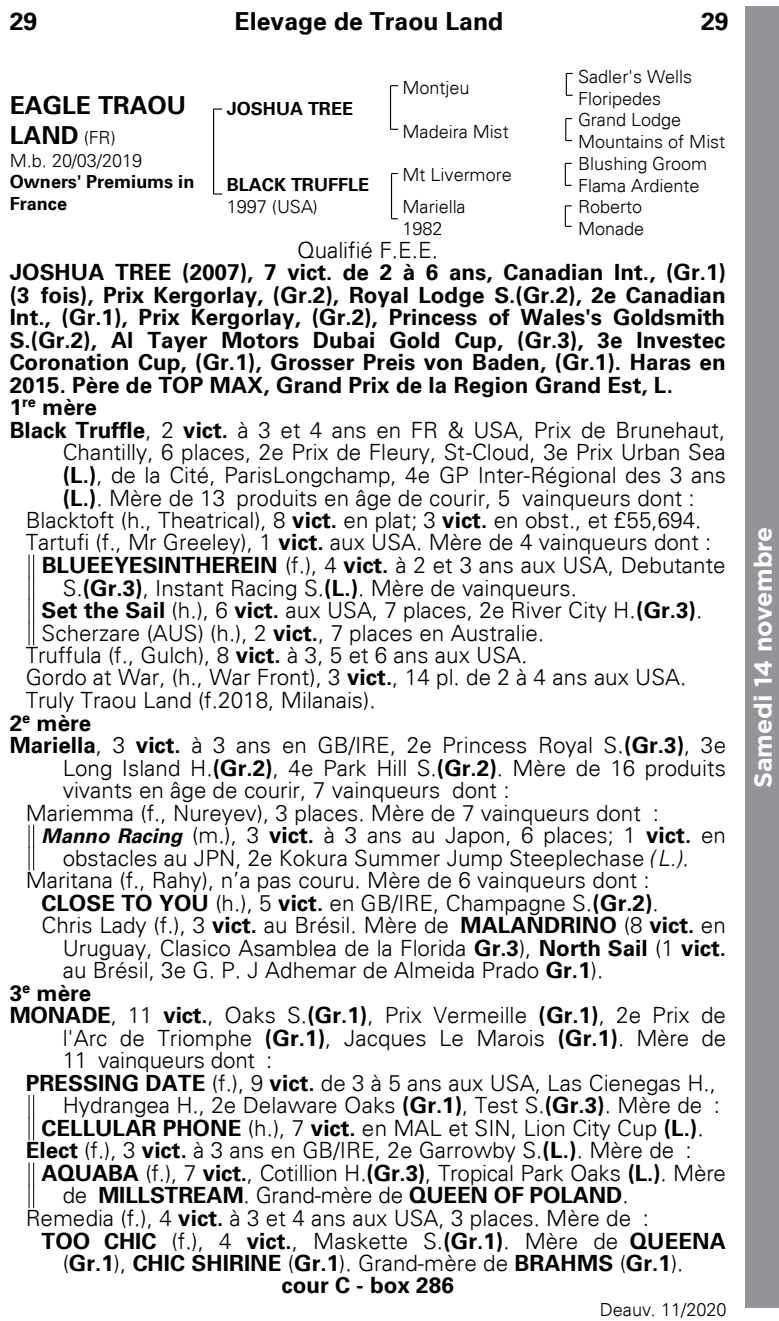
<style>
.page{position:relative;width:779px;height:1321px;background:#fff}
.page>*{position:absolute;margin:0;border:0;box-sizing:border-box;transform-origin:0 0}
.t1{font:700 24.75px/29.5px "Univers 65";color:#000}
.t2{font:700 24.75px "Gotham";color:#fff}
.t3{font:300 22.5px "Univers 45";color:#000}
.t4{font:700 22.5px/22.5px "Univers 65";color:#000}
.t5{font:300 18px/21.8px "Univers 45";letter-spacing:-.005em;color:#000}
.t6{font:700 18px/21.4px "Univers 65";color:#000}
.s1{font-family:"Univers 45";font-weight:300;font-size:18px}
.s2{font-family:"Univers 65";font-weight:700}
.s3{font-family:"Univers 65";font-weight:700;font-style:italic;font-size:20.25px}
.s4{font-family:"Univers 45";font-weight:300}
</style>
<div class="page">
<div style="left:745px;top:6px;width:33px;height:1301px;background:#939598"></div>
<svg style="left:29px;top:555px;width:5px;height:89px"></svg>
<svg style="left:29px;top:825px;width:5px;height:44px"></svg>
<svg style="left:29px;top:1095px;width:5px;height:44px"></svg>
<svg style="left:29px;top:1162px;width:5px;height:45px"></svg>
<svg style="left:213px;top:108px;width:9px;height:2px"></svg>
<hr style="left:213px;top:109px;width:1px;height:85px;background:#000">
<hr style="left:390px;top:86px;width:1px;height:43px;background:#000">
<hr style="left:391px;top:173px;width:1px;height:46px;background:#000">
<svg style="left:564px;top:205px;width:7px;height:22px"></svg>
<svg style="left:565px;top:118px;width:6px;height:23px"></svg>
<svg style="left:564px;top:163px;width:7px;height:23px"></svg>
<svg style="left:565px;top:73px;width:7px;height:23px"></svg>
<p class="t1" style="left:10px;top:7px;width:29px">29</p>
<p class="t1" style="left:234px;top:7px;width:270px">Elevage de Traou Land</p>
<p class="t1" style="left:700px;top:7px;width:29px">29</p>
<p class="t5" style="left:402px;top:77px;width:69px">Montjeu</p>
<p class="t5" style="left:577px;top:66px;width:116px">Sadler's Wells<br>Floripedes</p>
<p class="t5" style="left:402px;top:120px;width:108px">Madeira Mist</p>
<p class="t5" style="left:577px;top:109px;width:149px">Grand Lodge<br>Mountains of Mist</p>
<p class="t1" style="left:10px;top:91px;width:178px">EAGLE TRAOU<br>LAND <span class="s1">(FR)</span></p>
<p class="t5" style="left:10px;top:150px;width:134px">M.b. 20/03/2019</p>
<p class="t6" style="left:10px;top:171px;width:186px">Owners' Premiums in<br>France</p>
<p class="t6" style="left:227px;top:98px;width:128px">JOSHUA TREE</p>
<p class="t5" style="left:402px;top:164px;width:111px">Mt Livermore</p>
<p class="t5" style="left:577px;top:153px;width:131px">Blushing Groom<br>Flama Ardiente</p>
<p class="t5" style="left:402px;top:196px;width:65px">Mariella<br>1982</p>
<p class="t5" style="left:577px;top:196px;width:68px">Roberto<br>Monade</p>
<p class="t3" style="left:297px;top:236px;width:142px">Qualifié F.E.E.</p>
<p class="t4" style="left:10px;top:261px;width:717px">JOSHUA TREE (2007), 7 vict. de 2 à 6 ans, Canadian Int., (Gr.1) (3 fois), Prix Kergorlay, (Gr.2), Royal Lodge S.(Gr.2), 2e Canadian Int., (Gr.1), Prix Kergorlay, (Gr.2), Princess of Wales's Goldsmith S.(Gr.2), Al Tayer Motors Dubai Gold Cup, (Gr.3), 3e Investec Coronation Cup, (Gr.1), Grosser Preis von Baden, (Gr.1). Haras en 2015. Père de TOP MAX, Grand Prix de la Region Grand Est, L.<br>1<sup>re</sup> mère</p>
<p class="t3" style="left:10px;top:416px;width:716px"><span class="s2">Black Truffle</span>, 2 <span class="s2">vict.</span> à 3 et 4 ans en FR &amp; USA, Prix de Brunehaut,</p>
<p class="t3" style="left:63px;top:439px;width:664px">Chantilly, 6 places, 2e Prix de Fleury, St-Cloud, 3e Prix Urban Sea</p>
<p class="t3" style="left:63px;top:461px;width:664px"><span class="s2">(L.)</span>, de la Cité, ParisLongchamp, 4e GP Inter-Régional des 3 ans</p>
<p class="t3" style="left:63px;top:484px;width:633px"><span class="s2">(L.)</span>. Mère de 13 produits en âge de courir, 5 vainqueurs dont :</p>
<p class="t3" style="left:26px;top:506px;width:676px">Blacktoft (h., Theatrical), 8 <span class="s2">vict.</span> en plat; 3 <span class="s2">vict.</span> en obst., et £55,694.</p>
<p class="t3" style="left:26px;top:529px;width:686px">Tartufi (f., Mr Greeley), 1 <span class="s2">vict.</span> aux USA. Mère de 4 vainqueurs dont :</p>
<p class="t3" style="left:42px;top:551px;width:685px"><span class="s2">BLUEEYESINTHEREIN</span> (f.), 4 <span class="s2">vict.</span> à 2 et 3 ans aux USA, Debutante</p>
<p class="t3" style="left:63px;top:574px;width:515px">S.<span class="s2">(Gr.3)</span>, Instant Racing S.<span class="s2">(L.)</span>. Mère de vainqueurs.</p>
<p class="t3" style="left:42px;top:596px;width:662px"><span class="s2">Set the Sail</span> (h.), 6 <span class="s2">vict.</span> aux USA, 7 places, 2e River City H.<span class="s2">(Gr.3)</span>.</p>
<p class="t3" style="left:42px;top:619px;width:504px">Scherzare (AUS) (h.), 2 <span class="s2">vict.</span>, 7 places en Australie.</p>
<p class="t3" style="left:26px;top:641px;width:503px">Truffula (f., Gulch), 8 <span class="s2">vict.</span> à 3, 5 et 6 ans aux USA.</p>
<p class="t3" style="left:26px;top:664px;width:661px">Gordo at War, (h., War Front), 3 <span class="s2">vict.</span>, 14 pl. de 2 à 4 ans aux USA.</p>
<p class="t3" style="left:26px;top:686px;width:351px">Truly Traou Land (f.2018, Milanais).</p>
<p class="t4" style="left:10px;top:711px;width:83px">2<sup>e</sup> mère</p>
<p class="t3" style="left:10px;top:731px;width:717px"><span class="s2">Mariella</span>, 3 <span class="s2">vict.</span> à 3 ans en GB/IRE, 2e Princess Royal S.<span class="s2">(Gr.3)</span>, 3e</p>
<p class="t3" style="left:63px;top:754px;width:664px">Long Island H.<span class="s2">(Gr.2)</span>, 4e Park Hill S.<span class="s2">(Gr.2)</span>. Mère de 16 produits</p>
<p class="t3" style="left:63px;top:776px;width:448px">vivants en âge de courir, 7 vainqueurs dont :</p>
<p class="t3" style="left:26px;top:799px;width:634px">Mariemma (f., Nureyev), 3 places. Mère de 7 vainqueurs dont :</p>
<p class="t3" style="left:42px;top:821px;width:685px"><span class="s3">Manno Racing</span> (m.), 3 <span class="s2">vict.</span> à 3 ans au Japon, 6 places; 1 <span class="s2">vict.</span> en</p>
<p class="t3" style="left:63px;top:844px;width:627px">obstacles au JPN, 2e Kokura Summer Jump Steeplechase (L.).</p>
<p class="t3" style="left:26px;top:866px;width:625px">Maritana (f., Rahy), n’a pas couru. Mère de 6 vainqueurs dont :</p>
<p class="t3" style="left:42px;top:889px;width:618px"><span class="s2">CLOSE TO YOU</span> (h.), 5 <span class="s2">vict.</span> en GB/IRE, Champagne S.<span class="s2">(Gr.2)</span>.</p>
<p class="t3" style="left:42px;top:911px;width:685px">Chris Lady (f.), 3 <span class="s2">vict.</span> au Brésil. Mère de <span class="s2">MALANDRINO</span> (8 <span class="s2">vict.</span> en</p>
<p class="t3" style="left:63px;top:934px;width:664px">Uruguay, Clasico Asamblea de la Florida <span class="s2">Gr.3</span>), <span class="s2">North Sail</span> (1 <span class="s2">vict.</span></p>
<p class="t3" style="left:63px;top:956px;width:542px">au Brésil, 3e G. P. J Adhemar de Almeida Prado <span class="s2">Gr.1</span>).</p>
<p class="t4" style="left:10px;top:981px;width:83px">3<sup>e</sup> mère</p>
<p class="t3" style="left:10px;top:1001px;width:717px"><span class="s2">MONADE</span>, 11 <span class="s2">vict.</span>, Oaks S.<span class="s2">(Gr.1)</span>, Prix Vermeille <span class="s2">(Gr.1)</span>, 2e Prix de</p>
<p class="t3" style="left:63px;top:1024px;width:664px">l'Arc de Triomphe <span class="s2">(Gr.1)</span>, Jacques Le Marois <span class="s2">(Gr.1)</span>. Mère de</p>
<p class="t3" style="left:63px;top:1046px;width:211px">11 vainqueurs dont :</p>
<p class="t3" style="left:26px;top:1069px;width:691px"><span class="s2">PRESSING DATE</span> (f.), 9 <span class="s2">vict.</span> de 3 à 5 ans aux USA, Las Cienegas H.,</p>
<p class="t3" style="left:63px;top:1091px;width:658px">Hydrangea H., 2e Delaware Oaks <span class="s2">(Gr.1)</span>, Test S.<span class="s2">(Gr.3)</span>. Mère de :</p>
<p class="t3" style="left:42px;top:1114px;width:663px"><span class="s2">CELLULAR PHONE</span> (h.), 7 <span class="s2">vict.</span> en MAL et SIN, Lion City Cup <span class="s2">(L.)</span>.</p>
<p class="t3" style="left:26px;top:1136px;width:667px"><span class="s2">Elect</span> (f.), 3 <span class="s2">vict.</span> à 3 ans en GB/IRE, 2e Garrowby S.<span class="s2">(L.)</span>. Mère de :</p>
<p class="t3" style="left:42px;top:1159px;width:685px"><span class="s2">AQUABA</span> (f.), 7 <span class="s2">vict.</span>, Cotillion H.<span class="s2">(Gr.3)</span>, Tropical Park Oaks <span class="s2">(L.)</span>. Mère</p>
<p class="t4" style="left:63px;top:1184px;width:567px"><span class="s4">de</span> MILLSTREAM<span class="s4">. Grand-mère de</span> QUEEN OF POLAND<span class="s4">.</span></p>
<p class="t3" style="left:26px;top:1204px;width:624px">Remedia (f.), 4 <span class="s2">vict.</span> à 3 et 4 ans aux USA, 3 places. Mère de :</p>
<p class="t4" style="left:42px;top:1229px;width:685px">TOO CHIC <span class="s4">(f.), 4</span> vict.<span class="s4">, Maskette S.</span>(Gr.1)<span class="s4">. Mère de</span> QUEENA</p>
<p class="t4" style="left:63px;top:1251px;width:622px"><span class="s4">(</span>Gr.1<span class="s4">),</span> CHIC SHIRINE <span class="s4">(</span>Gr.1<span class="s4">). Grand-mère de</span> BRAHMS <span class="s4">(</span>Gr.1<span class="s4">).</span></p>
<p class="t4" style="left:281px;top:1274px;width:174px">cour C - box 286</p>
<p class="t5" style="left:599px;top:1298px;width:128px">Deauv. 11/2020</p>
<p class="t6" style="left:227px;top:174px;width:144px">BLACK TRUFFLE</p>
<p class="t5" style="left:227px;top:196px;width:93px">1997 (USA)</p>
<p class="t2" style="left:746px;top:788px;width:263px;rotate:-90deg">Samedi 14 novembre</p>
</div>
